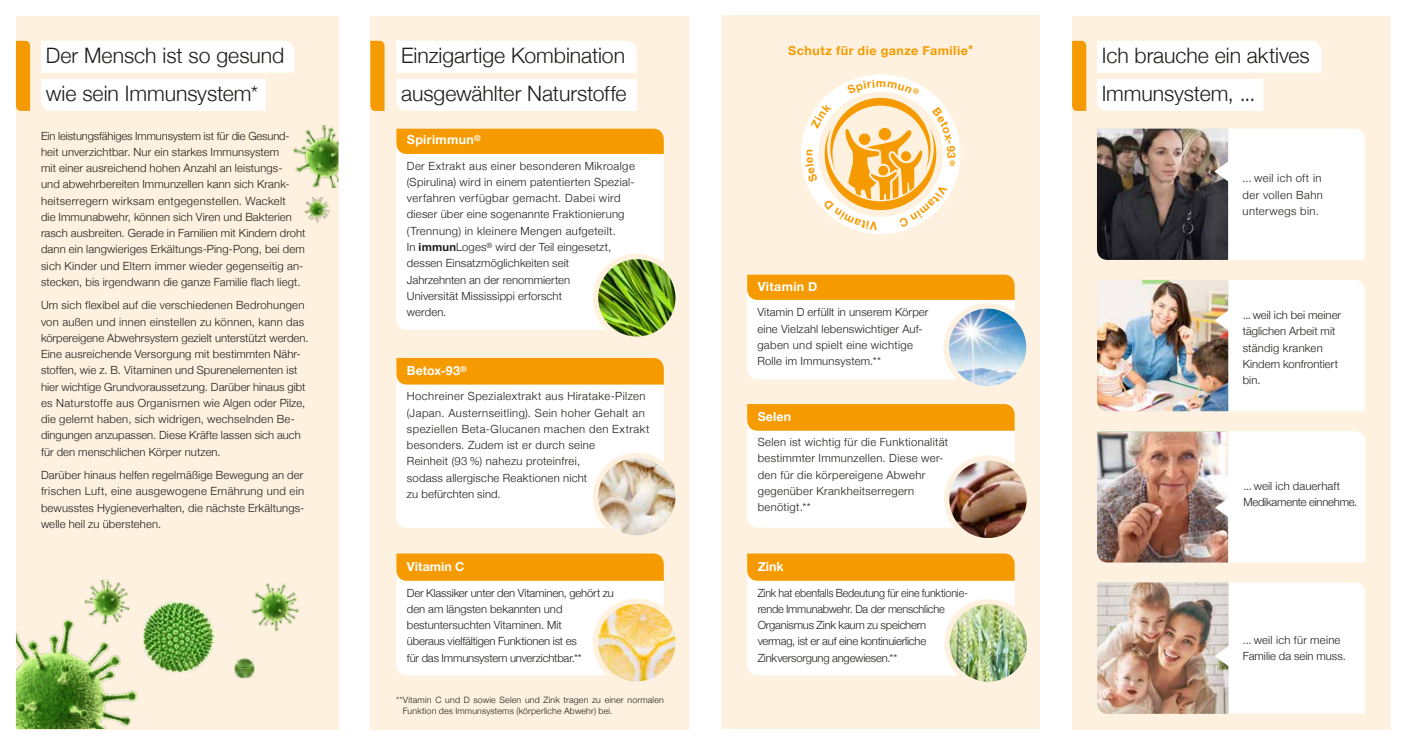
<style>
.page{position:relative;width:1407px;height:745px;background:#fff}
.page>*{position:absolute;margin:0;border:0;box-sizing:border-box;transform-origin:0 0}
.t1{font:300 21.25px/38.1px "Helvetica Neue";letter-spacing:-.005em;color:#1d1d1b}
.t2{font:700 12.5px "Helvetica Neue";letter-spacing:.01em;color:#fff}
.t3{font:700 12.5px "Helvetica Neue";letter-spacing:.04em;color:#f59a00}
.t4{font:300 11.25px/16.2px "Helvetica Neue";letter-spacing:.015em;color:#1d1d1b}
.t5{font:300 11.25px/16.2px "Helvetica Neue";letter-spacing:.035em;color:#1d1d1b}
.t6{font:300 11.25px/16.2px "Helvetica Neue";letter-spacing:-.02em;color:#1d1d1b;scale:.95 1}
.t7{font:300 11.25px/16.2px "Helvetica Neue";letter-spacing:-.01em;color:#1d1d1b}
.t8{font:300 11.25px/16.2px "Helvetica Neue";letter-spacing:-.015em;color:#1d1d1b}
.t9{font:300 8.75px/10.5px "Helvetica Neue";letter-spacing:.02em;color:#1d1d1b}
.s1{font-weight:700}
</style>
<div class="page">
<div style="left:16px;top:16px;width:322px;height:712px;background:#fff1df"></div>
<div style="left:370px;top:16px;width:319px;height:712px;background:#fff1df"></div>
<div style="left:721px;top:16px;width:319px;height:712px;background:#fff1df"></div>
<div style="left:1072px;top:16px;width:319px;height:712px;background:#fff1df"></div>
<img style="left:234px;top:658px;width:20px;height:20px">
<img style="left:251px;top:583px;width:48px;height:49px">
<img style="left:153px;top:601px;width:60px;height:70px">
<img style="left:16px;top:613px;width:137px;height:115px">
<img style="left:293px;top:125px;width:45px;height:64px">
<img style="left:80px;top:578px;width:54px;height:50px">
<div style="left:396px;top:41px;width:241px;height:32px;background:#fff"></div>
<div style="left:396px;top:79px;width:241px;height:32px;background:#fff"></div>
<svg style="left:370px;top:41px;width:14px;height:70px"></svg>
<div style="left:801px;top:74px;width:159px;height:160px;border:17px solid #fff;border-radius:50%"></div>
<div style="left:396px;top:154px;width:268px;height:176px;background:#fff"></div>
<div style="left:396px;top:129px;width:268px;height:25px;background:#f59a00"></div>
<img style="left:595px;top:256px;width:83px;height:83px;border-radius:41px">
<div style="left:593px;top:254px;width:88px;height:87px;border:5px solid #fff1df;border-radius:50%"></div>
<svg style="left:747px;top:274px;width:267px;height:105px"></svg>
<img style="left:946px;top:306px;width:83px;height:82px;border-radius:41px">
<div style="left:944px;top:303px;width:87px;height:88px;border:5px solid #fff1df;border-radius:50%"></div>
<div style="left:41px;top:41px;width:253px;height:32px;background:#fff"></div>
<div style="left:41px;top:79px;width:224px;height:32px;background:#fff"></div>
<svg style="left:16px;top:41px;width:14px;height:70px"></svg>
<div style="left:396px;top:384px;width:268px;height:143px;background:#fff"></div>
<div style="left:396px;top:358px;width:268px;height:26px;background:#f59a00"></div>
<img style="left:595px;top:455px;width:83px;height:82px;border-radius:41px">
<div style="left:593px;top:452px;width:88px;height:88px;border:5px solid #fff1df;border-radius:50%"></div>
<svg style="left:396px;top:553px;width:268px;height:121px"></svg>
<img style="left:595px;top:601px;width:80px;height:79px">
<div style="left:593px;top:598px;width:88px;height:88px;border:5px solid #fff1df;border-radius:50%"></div>
<svg style="left:747px;top:404px;width:267px;height:123px"></svg>
<img style="left:947px;top:457px;width:82px;height:83px;border-radius:41px">
<div style="left:944px;top:455px;width:88px;height:88px;border:5px solid #fff1df;border-radius:50%"></div>
<svg style="left:747px;top:553px;width:267px;height:121px"></svg>
<img style="left:947px;top:601px;width:79px;height:79px">
<div style="left:944px;top:598px;width:88px;height:88px;border:5px solid #fff1df;border-radius:50%"></div>
<img style="left:304px;top:196px;width:26px;height:27px">
<div style="left:1097px;top:41px;width:224px;height:32px;background:#fff"></div>
<div style="left:1097px;top:79px;width:166px;height:32px;background:#fff"></div>
<svg style="left:1072px;top:41px;width:14px;height:70px"></svg>
<svg style="left:1097px;top:129px;width:267px;height:131px"></svg>
<img style="left:1097px;top:280px;width:268px;height:131px">
<img style="left:1097px;top:431px;width:268px;height:131px">
<img style="left:1097px;top:582px;width:268px;height:131px">
<svg style="left:805px;top:79px;width:150px;height:151px"></svg>
<h1 class="t1" style="left:46px;top:35px;width:240px">Der Mensch ist so gesund wie sein Immunsystem*</h1>
<p class="t4" style="left:41px;top:126px;width:266px">Ein leistungsfähiges Immunsystem ist für die Gesund&shy;heit unverzichtbar. Nur ein starkes Immunsystem<br>mit einer ausreichend hohen Anzahl an leistungs-<br>und abwehrbereiten Immunzellen kann sich Krank&shy;heitserregern wirksam entgegenstellen. Wackelt<br>die Immunabwehr, können sich Viren und Bakterien rasch ausbreiten. Gerade in Familien mit Kindern droht dann ein langwieriges Erkältungs-Ping-Pong, bei dem sich Kinder und Eltern immer wieder gegenseitig an&shy;stecken, bis irgendwann die ganze Familie flach liegt.</p>
<p class="t4" style="left:41px;top:296px;width:269px">Um sich flexibel auf die verschiedenen Bedrohungen von außen und innen einstellen zu können, kann das körpereigene Abwehrsystem gezielt unterstützt werden.<br>Eine ausreichende Versorgung mit bestimmten Nähr&shy;stoffen, wie z. B. Vitaminen und Spurenelementen ist hier wichtige Grundvoraussetzung. Darüber hinaus gibt es Naturstoffe aus Organismen wie Algen oder Pilze, die gelernt haben, sich widrigen, wechselnden Be&shy;dingungen anzupassen. Diese Kräfte lassen sich auch für den menschlichen Körper nutzen.</p>
<p class="t4" style="left:41px;top:466px;width:265px;text-align:justify">Darüber hinaus helfen regelmäßige Bewegung an der frischen Luft, eine ausgewogene Ernährung und ein bewusstes Hygieneverhalten, die nächste Erkältungs&shy;welle heil zu überstehen.</p>
<h1 class="t1" style="left:401px;top:35px;width:227px">Einzigartige Kombination ausgewählter Naturstoffe</h1>
<p class="t2" style="left:407px;top:130px;width:75px">Spirimmun<sup>®</sup></p>
<p class="t4" style="left:407px;top:157px;width:229px">Der Extrakt aus einer besonderen Mikroalge (Spirulina) wird in einem patentierten Spezial&shy;verfahren verfügbar gemacht. Dabei wird dieser über eine sogenannte Fraktionierung (Trennung) in kleinere Mengen aufgeteilt.<br>In <span class="s1">immun</span>Loges<sup>®</sup> wird der Teil eingesetzt, dessen Einsatzmöglichkeiten seit<br>Jahrzehnten an der renommierten<br>Universität Mississippi erforscht<br>werden.</p>
<p class="t2" style="left:407px;top:360px;width:61px">Betox-93<sup>®</sup></p>
<p class="t5" style="left:407px;top:387px;width:244px">Hochreiner Spezialextrakt aus Hiratake-Pilzen (Japan. Austernseitling). Sein hoher Gehalt an speziellen Beta-Glucanen machen den Extrakt besonders. Zudem ist er durch seine<br>Reinheit (93 %) nahezu proteinfrei,<br>sodass allergische Reaktionen nicht<br>zu befürchten sind.</p>
<p class="t2" style="left:407px;top:556px;width:59px">Vitamin C</p>
<p class="t7" style="left:407px;top:583px;width:209px">Der Klassiker unter den Vitaminen, gehört zu den am längsten bekannten und bestuntersuchten Vitaminen. Mit<br>überaus vielfältigen Funktionen ist es<br>für das Immunsystem unverzichtbar.**</p>
<p class="t9" style="left:403px;top:694px;width:262px;text-indent:-7px">**Vitamin C und D sowie Selen und Zink tragen zu einer normalen<br>Funktion des Immunsystems (körperliche Abwehr) bei.</p>
<p class="t3" style="left:788px;top:40px;width:186px">Schutz für die ganze Familie*</p>
<p class="t2" style="left:758px;top:276px;width:61px">Vitamin D</p>
<p class="t4" style="left:757px;top:303px;width:173px">Vitamin D erfüllt in unserem Körper eine Vielzahl lebenswichtiger Auf&shy;gaben und spielt eine wichtige<br>Rolle im Immunsystem.**</p>
<p class="t2" style="left:758px;top:407px;width:35px">Selen</p>
<p class="t4" style="left:758px;top:433px;width:192px">Selen ist wichtig für die Funktionalität bestimmter Immunzellen. Diese wer&shy;den für die körpereigene Abwehr gegenüber Krankheitserregern benötigt.**</p>
<p class="t2" style="left:758px;top:556px;width:27px">Zink</p>
<p class="t6" style="left:758px;top:583px;width:223px">Zink hat ebenfalls Bedeutung für eine funktionie&shy;rende Immunabwehr. Da der menschliche Organismus Zink kaum zu speichern<br>vermag, ist er auf eine kontinuierliche Zinkversorgung angewiesen.**</p>
<h1 class="t1" style="left:1102px;top:35px;width:210px">Ich brauche ein aktives<br>Immunsystem, ...</h1>
<p class="t4" style="left:1242px;top:169px;width:82px;text-align:justify">... weil ich oft in der vollen Bahn unterwegs bin.</p>
<p class="t4" style="left:1242px;top:306px;width:100px">...weil ich bei meiner täglichen Arbeit mit ständig kranken<br>Kindern konfrontiert bin.</p>
<p class="t8" style="left:1243px;top:476px;width:116px">... weil ich dauerhaft<br>Medikamente einnehme.</p>
<p class="t4" style="left:1243px;top:630px;width:104px">... weil ich für meine<br>Familie da sein muss.</p>
</div>
